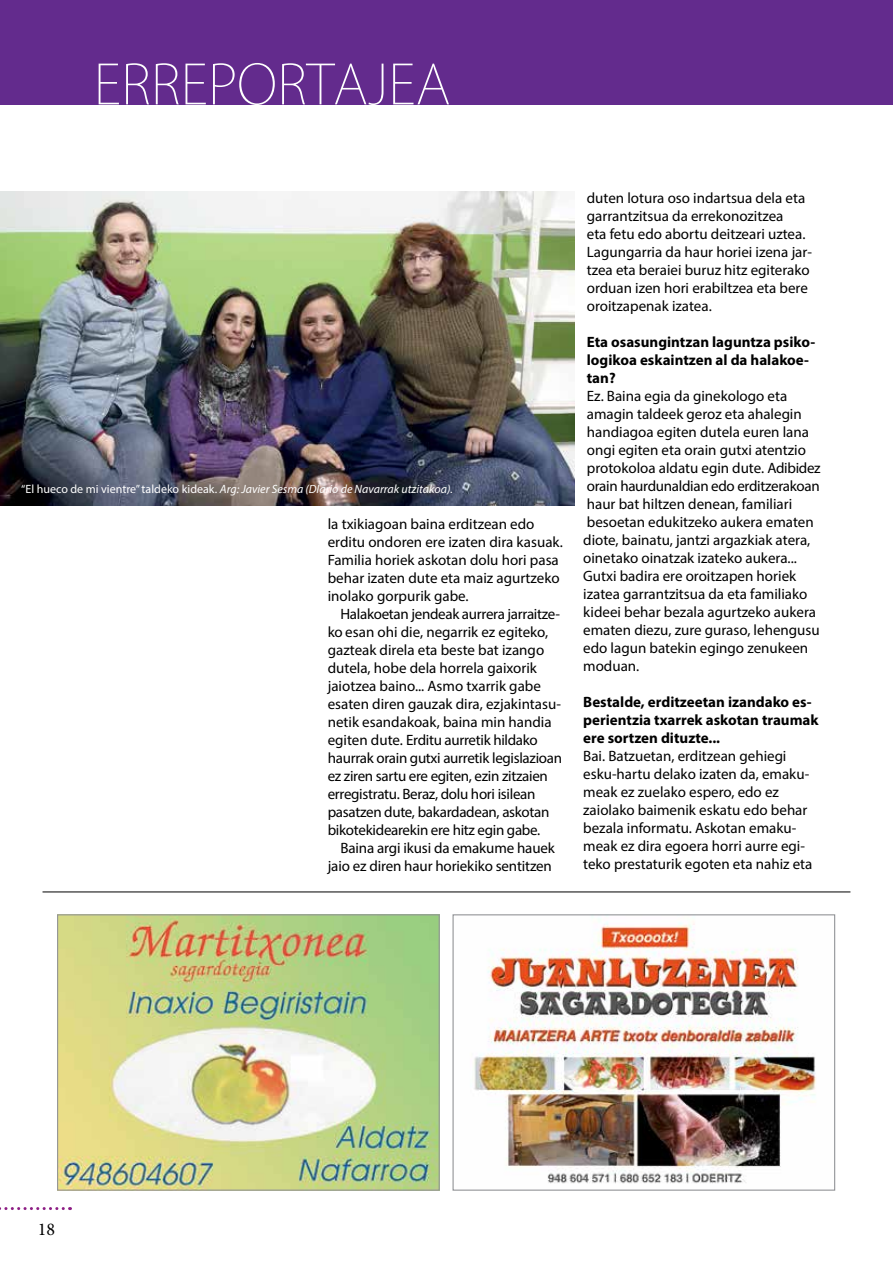
<style>
.page{position:relative;width:893px;height:1263px;background:#fff}
.page>*{position:absolute;margin:0;border:0;box-sizing:border-box;transform-origin:0 0}
.t1{font:200 54px "Koz Go Pr 6 N";color:#fff}
.t2{font:18px "Minion Pro";color:#000}
.t3{font:15px/18px "Myriad Pro";color:#000}
.t4{font:15px/18px "Myriad Pro";letter-spacing:-.02em;color:#000}
.t5{font:700 15px/18px "Myriad Pro";color:#000}
.t6{font:italic 12px "Myriad Pro";color:#fff}
.s1{font-style:normal}
</style>
<div class="page">
<svg style="left:0;top:1207px;width:63px;height:3px"></svg>
<div style="left:0;top:0;width:893px;height:104px;background:#632b8d"></div>
<hr style="left:43px;top:891px;width:807px;height:1px;background:#000">
<img style="left:59px;top:916px;width:379px;height:273px">
<div style="left:57px;top:914px;width:383px;height:277px;border:1px solid #939598"></div>
<img style="left:474px;top:922px;width:342px;height:262px">
<div style="left:452px;top:914px;width:383px;height:277px;border:1px solid #939598"></div>
<img style="left:0;top:191px;width:574px;height:314px">
<h1 class="t1" style="left:94px;top:54px;width:358px">ERREPORTAJEA</h1>
<p class="t6" style="left:21px;top:481px;width:433px"><span class="s1">“El hueco de mi vientre” taldeko kideak.</span> Arg: Javier Sesma (DIario de Navarrak utzitakoa).</p>
<p class="t3" style="left:328px;top:515px;width:237px">la txikiagoan baina erditzean edo erditu ondoren ere izaten dira kasuak.<br>Familia horiek askotan dolu hori pasa behar izaten dute eta maiz agurtzeko inolako gorpurik gabe.</p>
<p class="t4" style="left:328px;top:605px;width:236px;text-indent:13px">Halakoetan jendeak aurrera jarraitze&shy;ko esan ohi die, negarrik ez egiteko, gazteak direla eta beste bat izango dutela, hobe dela horrela gaixorik jaiotzea baino... Asmo txarrik gabe esaten diren gauzak dira, ezjakintasu&shy;netik esandakoak, baina min handia egiten dute. Erditu aurretik hildako haurrak orain gutxi aurretik legislazioan ez ziren sartu ere egiten, ezin zitzaien erregistratu. Beraz, dolu hori isilean pasatzen dute, bakardadean, askotan bikotekidearekin ere hitz egin gabe.</p>
<p class="t3" style="left:328px;top:839px;width:229px;text-align:right">Baina argi ikusi da emakume hauek jaio ez diren haur horiekiko sentitzen</p>
<p class="t3" style="left:587px;top:188px;width:227px">duten lotura oso indartsua dela eta garrantzitsua da errekonozitzea<br>eta fetu edo abortu deitzeari uztea.<br>Lagungarria da haur horiei izena jar&shy;tzea eta beraiei buruz hitz egiterako orduan izen hori erabiltzea eta bere oroitzapenak izatea.</p>
<p class="t5" style="left:587px;top:332px;width:230px">Eta osasungintzan laguntza psiko&shy;logikoa eskaintzen al da halakoe&shy;tan?</p>
<p class="t3" style="left:583px;top:386px;width:239px">Ez. Baina egia da ginekologo eta amagin taldeek geroz eta ahalegin handiagoa egiten dutela euren lana ongi egiten eta orain gutxi atentzio protokoloa aldatu egin dute. Adibidez orain haurdunaldian edo erditzerakoan haur bat hiltzen denean, familiari besoetan edukitzeko aukera ematen diote, bainatu, jantzi argazkiak atera, oinetako oinatzak izateko aukera...<br>Gutxi badira ere oroitzapen horiek izatea garrantzitsua da eta familiako kideei behar bezala agurtzeko aukera ematen diezu, zure guraso, lehengusu edo lagun batekin egingo zenukeen moduan.</p>
<p class="t5" style="left:583px;top:692px;width:237px">Bestalde, erditzeetan izandako es&shy;perientzia txarrek askotan traumak ere sortzen dituzte...</p>
<p class="t3" style="left:583px;top:746px;width:231px">Bai. Batzuetan, erditzean gehiegi esku-hartu delako izaten da, emaku&shy;meak ez zuelako espero, edo ez zaiolako baimenik eskatu edo behar bezala informatu. Askotan emaku&shy;meak ez dira egoera horri aurre egi&shy;teko prestaturik egoten eta nahiz eta</p>
<p class="t2" style="left:38px;top:1217px;width:19px">18</p>
</div>
